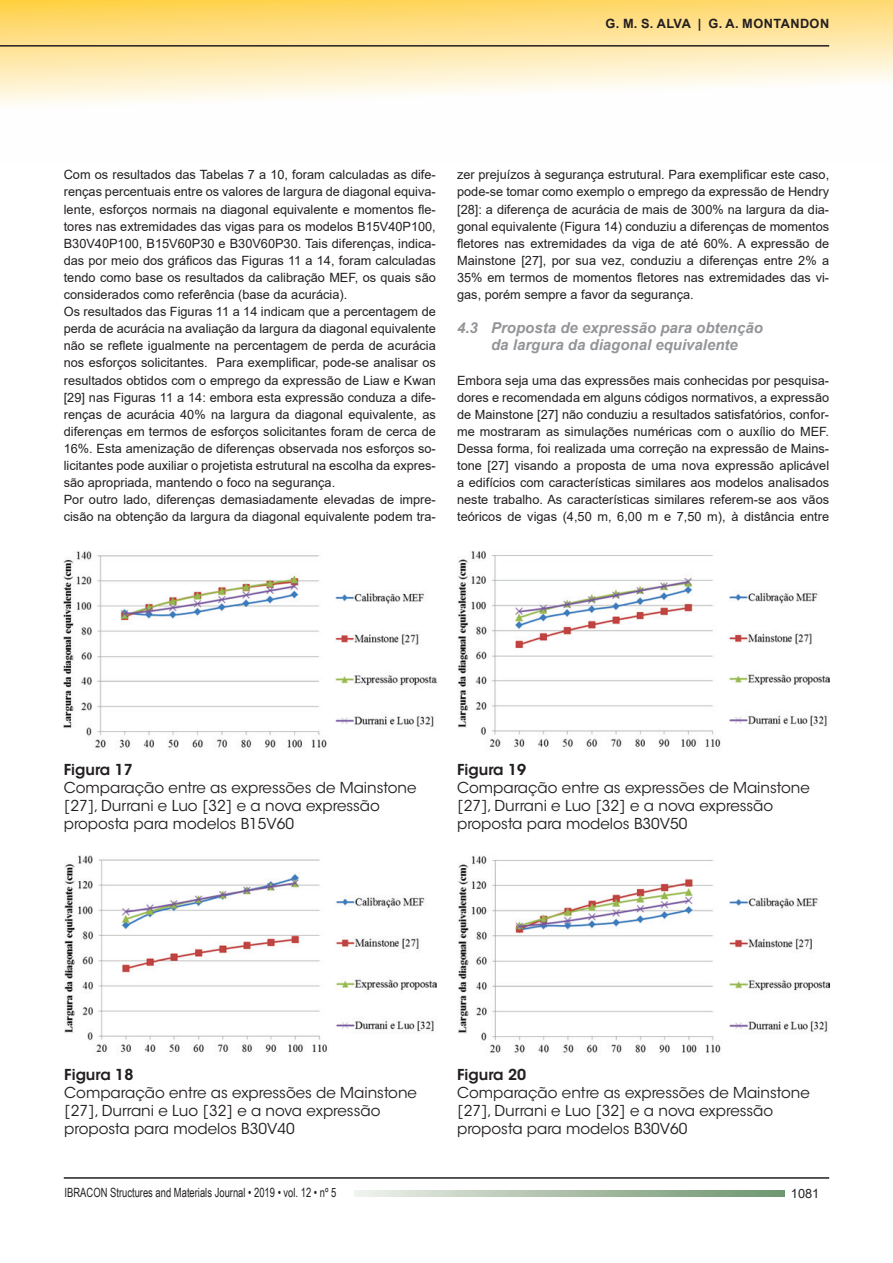
<style>
.page{position:relative;width:893px;height:1263px;background:#fff}
.page>*{position:absolute;margin:0;border:0;box-sizing:border-box;transform-origin:0 0}
.t1{font:15px/18px "ITC Avant Garde Std";color:#231f20}
.t2{font:italic 700 15px/17.1px "Arial";color:#939598}
.t3{font:600 15px "ITC Avant Garde Std";color:#231f20}
.t4{font:12.75px/17.1px "Arial";color:#231f20;text-align:justify}
.t5{font:12.75px "Arial Narrow";color:#231f20;scale:.9 1}
.t6{font:700 12.75px "Arial";letter-spacing:.035em;color:#231f20}
</style>
<div class="page">
<svg style="left:0;top:0;width:893px;height:105px"></svg>
<hr style="left:64px;top:1177px;width:765px;height:2px;background:#231f20">
<hr style="left:0;top:45px;width:829px;height:2px;background:#231f20">
<svg style="left:354px;top:1190px;width:431px;height:6px;background:#acc0aa"></svg>
<img style="left:64px;top:551px;width:372px;height:197px">
<img style="left:457px;top:550px;width:373px;height:198px">
<img style="left:457px;top:855px;width:373px;height:198px">
<img style="left:64px;top:855px;width:373px;height:198px">
<p class="t6" style="left:605px;top:15px;width:225px">G. M. S. ALVA | G. A. MONTANDON</p>
<p class="t4" style="left:64px;top:166px;width:374px;text-align:left">Com os resultados das Tabelas 7 a 10, foram calculadas as dife&shy;renças percentuais entre os valores de largura de diagonal equiva&shy;lente, esforços normais na diagonal equivalente e momentos fle&shy;tores nas extremidades das vigas para os modelos B15V40P100, B30V40P100, B15V60P30 e B30V60P30. Tais diferenças, indica&shy;das por meio dos gráficos das Figuras 11 a 14, foram calculadas tendo como base os resultados da calibração MEF, os quais são considerados como referência (base da acurácia).<br>Os resultados das Figuras 11 a 14 indicam que a percentagem de perda de acurácia na avaliação da largura da diagonal equivalente não se reflete igualmente na percentagem de perda de acurácia nos esforços solicitantes. Para exemplificar, pode-se analisar os resultados obtidos com o emprego da expressão de Liaw e Kwan [29] nas Figuras 11 a 14: embora esta expressão conduza a dife&shy;renças de acurácia 40% na largura da diagonal equivalente, as diferenças em termos de esforços solicitantes foram de cerca de 16%. Esta amenização de diferenças observada nos esforços so&shy;licitantes pode auxiliar o projetista estrutural na escolha da expres&shy;são apropriada, mantendo o foco na segurança.<br>Por outro lado, diferenças demasiadamente elevadas de impre&shy;cisão na obtenção da largura da diagonal equivalente podem tra-</p>
<p class="t4" style="left:457px;top:166px;width:374px">zer prejuízos à segurança estrutural. Para exemplificar este caso, pode-se tomar como exemplo o emprego da expressão de Hendry [28]: a diferença de acurácia de mais de 300% na largura da dia&shy;gonal equivalente (Figura 14) conduziu a diferenças de momentos fletores nas extremidades da viga de até 60%. A expressão de Mainstone [27], por sua vez, conduziu a diferenças entre 2% a 35% em termos de momentos fletores nas extremidades das vi&shy;gas, porém sempre a favor da segurança.</p>
<p class="t2" style="left:491px;top:320px;width:273px;text-indent:-34px">4.3 Proposta de expressão para obtenção da largura da diagonal equivalente</p>
<p class="t4" style="left:457px;top:371px;width:374px">Embora seja uma das expressões mais conhecidas por pesquisa&shy;dores e recomendada em alguns códigos normativos, a expressão de Mainstone [27] não conduziu a resultados satisfatórios, confor&shy;me mostraram as simulações numéricas com o auxílio do MEF.<br>Dessa forma, foi realizada uma correção na expressão de Mains&shy;tone [27] visando a proposta de uma nova expressão aplicável a edifícios com características similares aos modelos analisados neste trabalho. As características similares referem-se aos vãos teóricos de vigas (4,50 m, 6,00 m e 7,50 m), à distância entre</p>
<p class="t3" style="left:64px;top:760px;width:71px">Figura 17</p>
<p class="t1" style="left:64px;top:779px;width:354px">Comparação entre as expressões de Mainstone [27], Durrani e Luo [32] e a nova expressão proposta para modelos B15V60</p>
<p class="t3" style="left:457px;top:760px;width:71px">Figura 19</p>
<p class="t1" style="left:457px;top:779px;width:354px">Comparação entre as expressões de Mainstone [27], Durrani e Luo [32] e a nova expressão proposta para modelos B30V50</p>
<p class="t3" style="left:64px;top:1065px;width:71px">Figura 18</p>
<p class="t1" style="left:64px;top:1084px;width:354px">Comparação entre as expressões de Mainstone [27], Durrani e Luo [32] e a nova expressão proposta para modelos B30V40</p>
<p class="t3" style="left:457px;top:1065px;width:71px">Figura 20</p>
<p class="t1" style="left:457px;top:1084px;width:354px">Comparação entre as expressões de Mainstone [27], Durrani e Luo [32] e a nova expressão proposta para modelos B30V60</p>
<p class="t5" style="left:65px;top:1183px;width:303px">IBRACON Structures and Materials Journal • 2019 • vol. 12 • nº 5</p>
<p class="t4" style="left:791px;top:1185px;width:30px">1081</p>
</div>
